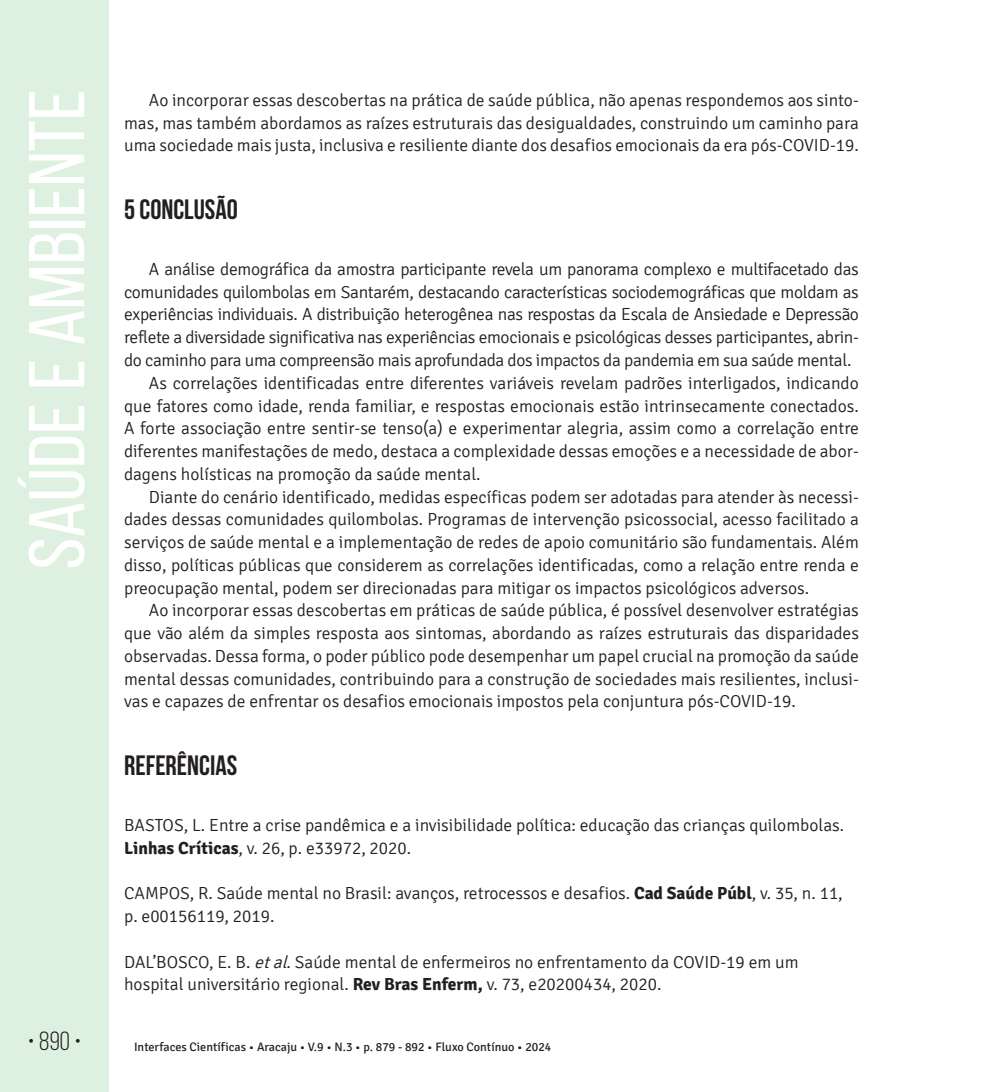
<style>
.page{position:relative;width:993px;height:1092px;background:#fff}
.page>*{position:absolute;margin:0;border:0;box-sizing:border-box;transform-origin:0 0}
.t1{font:78.75px "Bebas Neue";color:#fff;scale:1.09 1}
.Título_1{font:700 28px "Bebas Neue";color:#231f20}
.t2{font:26.25px "Bebas Neue";color:#231f20}
.TEXTO{font:300 17.5px/22.8px "Signika";color:#231f20;text-align:justify}
.t3{font:12.25px "Signika";color:#231f20}
.s1{font-weight:700}
.s2{font-style:italic}
</style>
<div class="page">
<div style="left:0;top:0;width:109px;height:1091px;background:#def1e0"></div>
<h1 class="t1" style="left:14px;top:569px;width:442px;rotate:-90deg">Saúde e Ambiente</h1>
<p class="TEXTO" style="left:124px;top:89px;width:736px;text-indent:25px">Ao incorporar essas descobertas na prática de saúde pública, não apenas respondemos aos sinto&shy;mas, mas também abordamos as raízes estruturais das desigualdades, construindo um caminho para uma sociedade mais justa, inclusiva e resiliente diante dos desafios emocionais da era pós-COVID-19.</p>
<p class="Título_1" style="left:124px;top:193px;width:115px">5 CONCLUSÃO</p>
<p class="TEXTO" style="left:124px;top:258px;width:736px;text-indent:25px">A análise demográfica da amostra participante revela um panorama complexo e multifacetado das comunidades quilombolas em Santarém, destacando características sociodemográficas que moldam as experiências individuais. A distribuição heterogênea nas respostas da Escala de Ansiedade e Depressão reflete a diversidade significativa nas experiências emocionais e psicológicas desses participantes, abrin&shy;do caminho para uma compreensão mais aprofundada dos impactos da pandemia em sua saúde mental.</p>
<p class="TEXTO" style="left:124px;top:372px;width:736px;text-indent:25px">As correlações identificadas entre diferentes variáveis revelam padrões interligados, indicando que fatores como idade, renda familiar, e respostas emocionais estão intrinsecamente conectados.<br>A forte associação entre sentir-se tenso(a) e experimentar alegria, assim como a correlação entre diferentes manifestações de medo, destaca a complexidade dessas emoções e a necessidade de abor&shy;dagens holísticas na promoção da saúde mental.</p>
<p class="TEXTO" style="left:124px;top:485px;width:736px;text-indent:25px">Diante do cenário identificado, medidas específicas podem ser adotadas para atender às necessi&shy;dades dessas comunidades quilombolas. Programas de intervenção psicossocial, acesso facilitado a serviços de saúde mental e a implementação de redes de apoio comunitário são fundamentais. Além disso, políticas públicas que considerem as correlações identificadas, como a relação entre renda e preocupação mental, podem ser direcionadas para mitigar os impactos psicológicos adversos.</p>
<p class="TEXTO" style="left:124px;top:599px;width:736px;text-indent:25px">Ao incorporar essas descobertas em práticas de saúde pública, é possível desenvolver estratégias que vão além da simples resposta aos sintomas, abordando as raízes estruturais das disparidades observadas. Dessa forma, o poder público pode desempenhar um papel crucial na promoção da saúde mental dessas comunidades, contribuindo para a construção de sociedades mais resilientes, inclusi&shy;vas e capazes de enfrentar os desafios emocionais impostos pela conjuntura pós-COVID-19.</p>
<p class="Título_1" style="left:124px;top:749px;width:115px">REFERÊNCIAS</p>
<p class="TEXTO" style="left:124px;top:814px;width:721px">BASTOS, L. Entre a crise pandêmica e a invisibilidade política: educação das crianças quilombolas.<br><span class="s1">Linhas Críticas</span>, v. 26, p. e33972, 2020.</p>
<p class="TEXTO" style="left:124px;top:882px;width:719px">CAMPOS, R. Saúde mental no Brasil: avanços, retrocessos e desafios. <span class="s1">Cad Saúde Públ</span>, v. 35, n. 11, p. e00156119, 2019.</p>
<p class="TEXTO" style="left:124px;top:950px;width:675px">DAL’BOSCO, E. B. <span class="s2">etal</span>. Saúde mental de enfermeiros no enfrentamento da COVID-19 em um hospital universitário regional. <span class="s1">Rev Bras Enferm,</span> v. 73, e20200434, 2020.</p>
<h3 class="t2" style="left:28px;top:1026px;width:55px">• 890 •</h3>
<p class="t3" style="left:134px;top:1040px;width:418px">Interfaces Científicas • Aracaju • V.9 • N.3 • p. 879 - 892 • Fluxo Contínuo • 2024</p>
</div>
